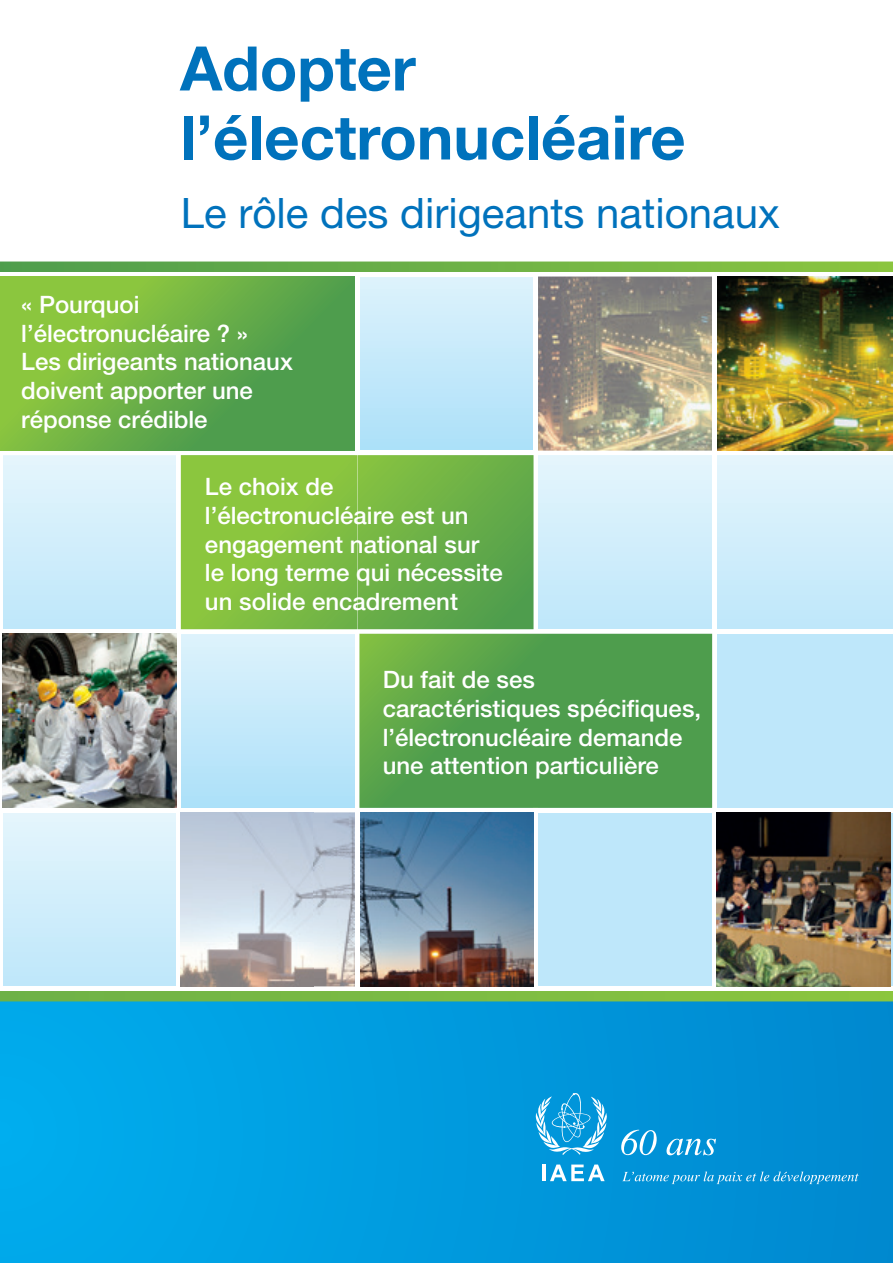
<style>
.page{position:relative;width:893px;height:1263px;background:#fff}
.page>*{position:absolute;margin:0;border:0;box-sizing:border-box;transform-origin:0 0}
.t1{font:700 61.5px/69px "Helvetica Neue";color:#0072bc}
.t2{font:42px "Helvetica Neue";color:#0072bc}
.t3{font:500 24px/28.8px "Helvetica Neue";color:#fff}
</style>
<div class="page">
<div style="left:0;top:1001px;width:893px;height:262px;background:linear-gradient(to right,#00aded,#0088cf)"></div>
<svg style="left:622px;top:1171px;width:237px;height:13px;background:#28a0da"></svg>
<svg style="left:621px;top:1130px;width:36px;height:25px"></svg>
<svg style="left:666px;top:1139px;width:50px;height:16px"></svg>
<svg style="left:536px;top:1093px;width:71px;height:62px;background:#37ace1"></svg>
<hr style="left:542px;top:1164px;width:4px;height:17px;background:#fff">
<svg style="left:550px;top:1164px;width:55px;height:17px"></svg>
<img style="left:0;top:261px;width:893px;height:740px">
<div style="left:712px;top:272px;width:5px;height:183px;background:#fff"></div>
<h1 class="t1" style="left:180px;top:33px;width:507px">Adopter l’électronucléaire</h1>
<h2 class="t2" style="left:181px;top:188px;width:600px">Le rôle des dirigeants nationaux</h2>
<p class="t3" style="left:21px;top:290px;width:273px">« Pourquoi l’électronucléaire ? »<br>Les dirigeants nationaux doivent apporter une réponse crédible</p>
<p class="t3" style="left:205px;top:472px;width:299px">Le choix de l’électronucléaire est un engagement national sur le long terme qui nécessite un solide encadrement</p>
<p class="t3" style="left:383px;top:665px;width:320px">Du fait de ses caractéristiques spécifiques, l’électronucléaire demande une attention particulière</p>
</div>
